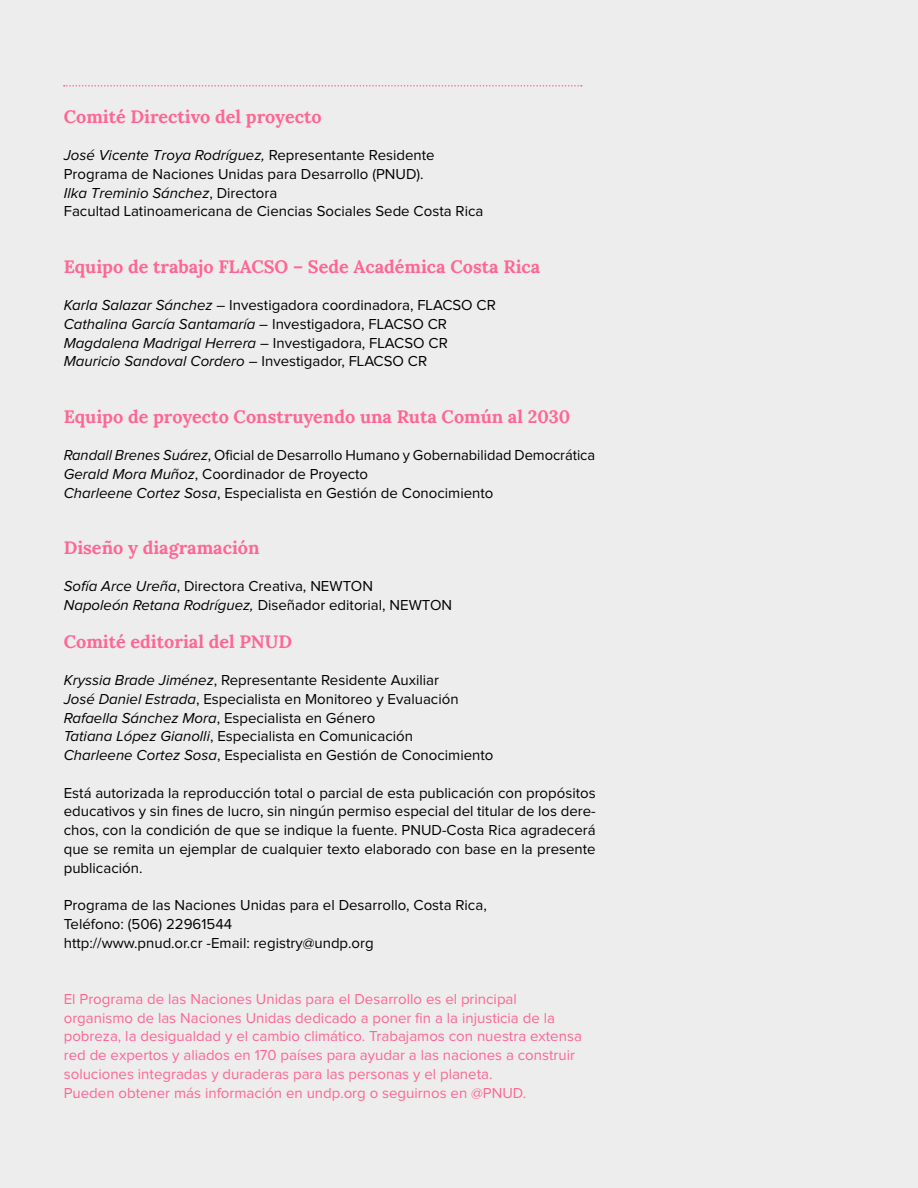
<style>
.page{position:relative;width:918px;height:1188px;background:#ededed}
.page>*{position:absolute;margin:0;border:0;box-sizing:border-box;transform-origin:0 0}
.t1{font:700 18px "Lora";color:#ff6694}
.t2{font:15px/18.8px "Proxima Nova";color:#000}
.t3{font:15px/18.8px "Proxima Nova";color:#ff6694}
.s1{font-style:italic}
</style>
<div class="page">
<svg style="left:64px;top:85px;width:518px;height:2px"></svg>
<p class="t1" style="left:64px;top:102px;width:259px">Comité Directivo del proyecto</p>
<p class="t2" style="left:64px;top:146px;width:421px"><span class="s1">José Vicente Troya Rodríguez,</span> Representante Residente Programa de Naciones Unidas para Desarrollo (PNUD).<br><span class="s1">Ilka Treminio Sánchez</span>, Directora<br>Facultad Latinoamericana de Ciencias Sociales Sede Costa Rica</p>
<p class="t1" style="left:64px;top:252px;width:478px">Equipo de trabajo FLACSO – Sede Académica Costa Rica</p>
<p class="t2" style="left:64px;top:296px;width:434px"><span class="s1">Karla Salazar Sánchez</span> – Investigadora coordinadora, FLACSO CR <span class="s1">Cathalina García Santamaría</span> – Investigadora, FLACSO CR <span class="s1">Magdalena Madrigal Herrera</span> – Investigadora, FLACSO CR <span class="s1">Mauricio Sandoval Cordero</span> – Investigador, FLACSO CR</p>
<p class="t1" style="left:64px;top:402px;width:508px">Equipo de proyecto Construyendo una Ruta Común al 2030</p>
<p class="t2" style="left:64px;top:446px;width:533px"><span class="s1">Randall Brenes Suárez</span>, Oficial de Desarrollo Humano y Gobernabilidad Democrática<br><span class="s1">Gerald Mora Muñoz</span>, Coordinador de Proyecto<br><span class="s1">Charleene Cortez Sosa</span>, Especialista en Gestión de Conocimiento</p>
<p class="t1" style="left:64px;top:534px;width:197px">Diseño y diagramación</p>
<p class="t2" style="left:64px;top:577px;width:390px"><span class="s1">Sofía Arce Ureña</span>, Directora Creativa, NEWTON<br><span class="s1">Napoleón Retana Rodríguez,</span> Diseñador editorial, NEWTON</p>
<p class="t1" style="left:64px;top:627px;width:230px">Comité editorial del PNUD</p>
<p class="t2" style="left:64px;top:671px;width:431px"><span class="s1">Kryssia Brade Jiménez</span>, Representante Residente Auxiliar<br><span class="s1">José Daniel Estrada</span>, Especialista en Monitoreo y Evaluación <span class="s1">Rafaella Sánchez Mora</span>, Especialista en Género<br><span class="s1">Tatiana López Gianolli</span>, Especialista en Comunicación<br><span class="s1">Charleene Cortez Sosa</span>, Especialista en Gestión de Conocimiento</p>
<p class="t2" style="left:64px;top:784px;width:533px;text-align:justify">Está autorizada la reproducción total o parcial de esta publicación con propósitos educativos y sin fines de lucro, sin ningún permiso especial del titular de los dere&shy;chos, con la condición de que se indique la fuente. PNUD-Costa Rica agradecerá que se remita un ejemplar de cualquier texto elaborado con base en la presente publicación.</p>
<p class="t2" style="left:64px;top:896px;width:425px">Programa de las Naciones Unidas para el Desarrollo, Costa Rica,<br>Teléfono: (506) 22961544<br>http://www.pnud.or.cr -Email: registry@undp.org</p>
<p class="t3" style="left:64px;top:990px;width:520px">El Programa de las Naciones Unidas para el Desarrollo es el principal organismo de las Naciones Unidas dedicado a poner fin a la injusticia de la pobreza, la desigualdad y el cambio climático. Trabajamos con nuestra extensa red de expertos y aliados en 170 países para ayudar a las naciones a construir soluciones integradas y duraderas para las personas y el planeta.<br>Pueden obtener más información en undp.org o seguirnos en @PNUD.</p>
</div>
